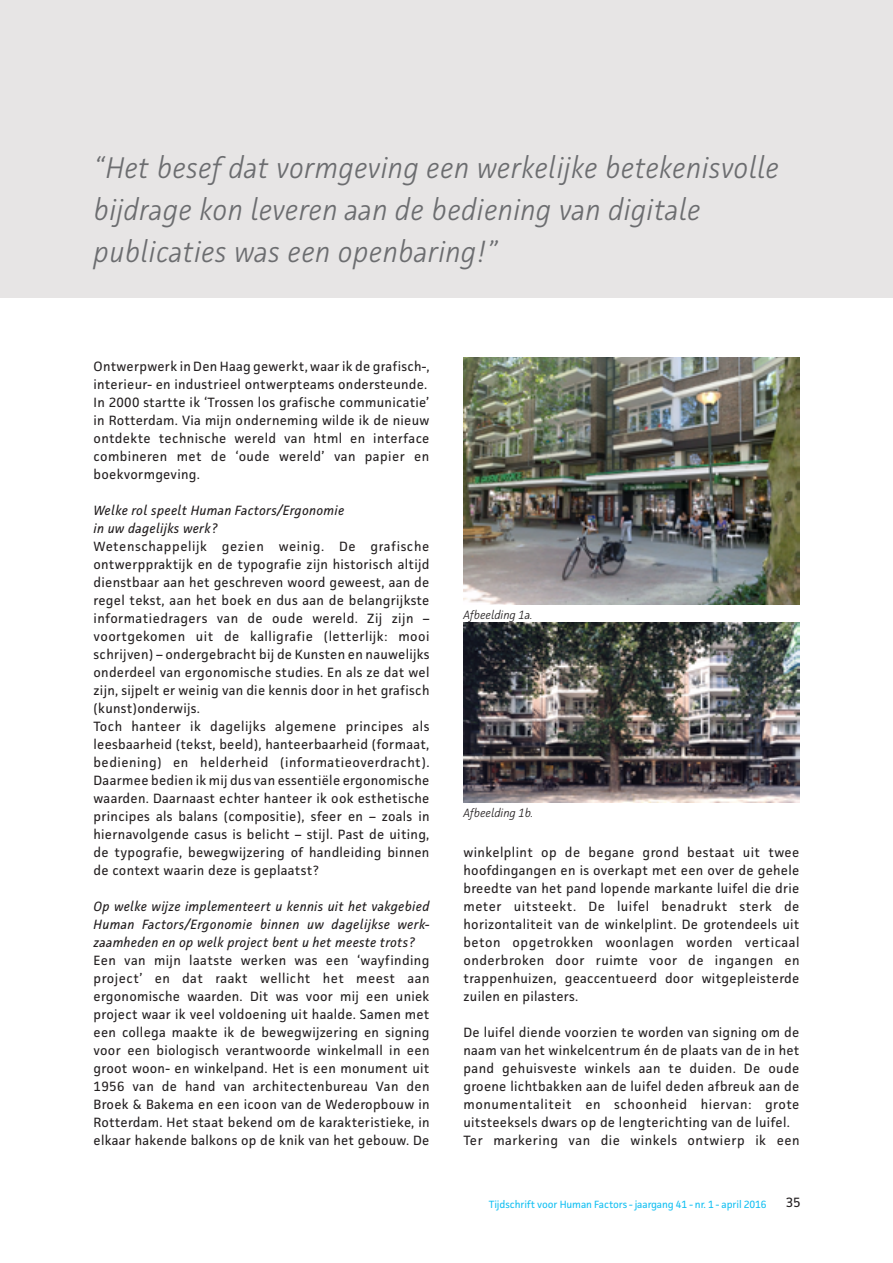
<style>
.page{position:relative;width:893px;height:1263px;background:#fff}
.page>*{position:absolute;margin:0;border:0;box-sizing:border-box;transform-origin:0 0}
.t1{font:italic 300 30px/42px "Facit";letter-spacing:.01em;color:#6c6d70}
.t2{font:13.5px/18px "Facit";letter-spacing:.02em;color:#231f20}
.t3{font:italic 300 12px "Facit";color:#231f20}
.t4{font:10.5px "Facit";letter-spacing:-.01em;color:#15c0f2}
.s1{font-style:italic}
</style>
<div class="page">
<div style="left:0;top:0;width:893px;height:297px;background:#e7e5e5"></div>
<img style="left:463px;top:357px;width:336px;height:248px">
<img style="left:463px;top:623px;width:336px;height:180px">
<p class="t1" style="left:94px;top:146px;width:687px">“Het besef dat vormgeving een werkelijke betekenisvolle bijdrage kon leveren aan de bediening van digitale publicaties was een openbaring!”</p>
<p class="t2" style="left:94px;top:357px;width:337px">Ontwerpwerk in Den Haag gewerkt, waar ik de grafisch-, interieur- en industrieel ontwerpteams ondersteunde.<br>In 2000 startte ik ‘Trossen los grafische communicatie’ in Rotterdam. Via mijn onderneming wilde ik de nieuw ontdekte technische wereld van html en interface combineren met de ‘oude wereld’ van papier en boekvormgeving.</p>
<p class="t2" style="left:94px;top:501px;width:337px"><span class="s1">Welke rol speelt Human Factors/Ergonomie<br>in uw dagelijks werk?<br></span>Wetenschappelijk gezien weinig. De grafische ontwerppraktijk en de typografie zijn historisch altijd dienstbaar aan het geschreven woord geweest, aan de regel tekst, aan het boek en dus aan de belangrijkste informatiedragers van de oude wereld. Zij zijn – voortgekomen uit de kalligrafie (letterlijk: mooi schrijven) – ondergebracht bij de Kunsten en nauwelijks onderdeel van ergonomische studies. En als ze dat wel zijn, sijpelt er weinig van die kennis door in het grafisch (kunst)onderwijs.<br>Toch hanteer ik dagelijks algemene principes als leesbaarheid (tekst, beeld), hanteerbaarheid (formaat, bediening) en helderheid (informatieoverdracht).<br>Daarmee bedien ik mij dus van essentiële ergonomische waarden. Daarnaast echter hanteer ik ook esthetische principes als balans (compositie), sfeer en – zoals in hiernavolgende casus is belicht – stijl. Past de uiting, de typografie, bewegwijzering of handleiding binnen de context waarin deze is geplaatst?</p>
<p class="t2" style="left:94px;top:897px;width:338px"><span class="s1">Op welke wijze implementeert u kennis uit het vakgebied Human Factors/Ergonomie binnen uw dagelijkse werk&shy;zaamheden en op welk project bent u het meeste trots?<br></span>Een van mijn laatste werken was een ‘wayfinding project’ en dat raakt wellicht het meest aan ergonomische waarden. Dit was voor mij een uniek project waar ik veel voldoening uit haalde. Samen met een collega maakte ik de bewegwijzering en signing voor een biologisch verantwoorde winkelmall in een groot woon- en winkelpand. Het is een monument uit 1956 van de hand van architectenbureau Van den Broek &amp; Bakema en een icoon van de Wederopbouw in Rotterdam. Het staat bekend om de karakteristieke, in elkaar hakende balkons op de knik van het gebouw. De</p>
<p class="t3" style="left:463px;top:607px;width:71px">Afbeelding 1a.</p>
<p class="t3" style="left:463px;top:805px;width:71px">Afbeelding 1b.</p>
<p class="t2" style="left:463px;top:843px;width:338px;text-align:justify">winkelplint op de begane grond bestaat uit twee hoofdingangen en is overkapt met een over de gehele breedte van het pand lopende markante luifel die drie meter uitsteekt. De luifel benadrukt sterk de horizontaliteit van de winkelplint. De grotendeels uit beton opgetrokken woonlagen worden verticaal onderbroken door ruimte voor de ingangen en trappenhuizen, geaccentueerd door witgepleisterde zuilen en pilasters.</p>
<p class="t2" style="left:463px;top:1023px;width:338px">De luifel diende voorzien te worden van signing om de naam van het winkelcentrum én de plaats van de in het pand gehuisveste winkels aan te duiden. De oude groene lichtbakken aan de luifel deden afbreuk aan de monumentaliteit en schoonheid hiervan: grote uitsteeksels dwars op de lengterichting van de luifel.<br>Ter markering van die winkels ontwierp ik een</p>
<p class="t4" style="left:489px;top:1197px;width:279px">Tijdschrift voor Human Factors - jaargang 41 - nr. 1 - april 2016</p>
<p class="t2" style="left:786px;top:1193px;width:16px">35</p>
</div>
